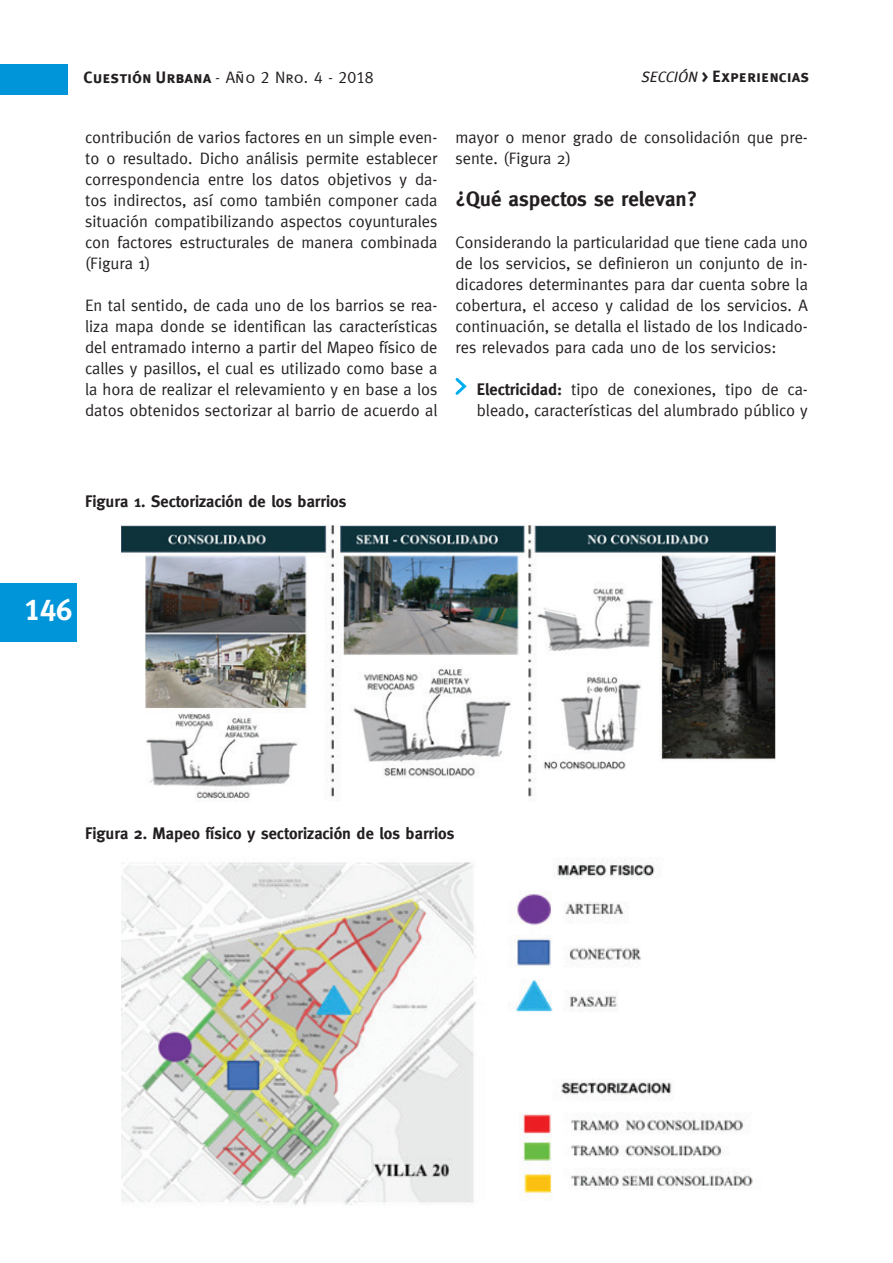
<style>
.page{position:relative;width:893px;height:1263px;background:#fff}
.page>*{position:absolute;margin:0;border:0;box-sizing:border-box;transform-origin:0 0}
.t1{font:30px "Meta Plus Bold Caps";color:#fff}
.t2{font:700 21px "Meta";color:#231f20}
.t3{font:16.5px/21px "Meta";color:#231f20;text-align:justify}
.t4{font:700 16.5px "Meta";color:#231f20}
.t5{font:16.5px "Meta Caps";color:#231f20}
.t6{font:16.5px "Meta Plus Bold Caps";color:#231f20}
.s1{font-family:"Meta Plus Bold Caps"}
.s2{font-family:"Meta Plus";font-style:italic;font-size:15px}
.s3{font-weight:700}
</style>
<div class="page">
<div style="left:0;top:583px;width:77px;height:58px;background:#0095d9"></div>
<div style="left:0;top:65px;width:67px;height:30px;background:#0095d9"></div>
<svg style="left:455px;top:378px;width:12px;height:17px"></svg>
<img style="left:122px;top:526px;width:654px;height:275px">
<img style="left:122px;top:860px;width:631px;height:345px">
<p class="t5" style="left:84px;top:67px;width:292px"><span class="s1">Cuestión Urbana</span> - Año 2 Nro. 4 - 2018</p>
<p class="t6" style="left:641px;top:66px;width:169px"><span class="s2">SECCIÓN</span> &gt; Experiencias</p>
<p class="t3" style="left:85px;top:126px;width:354px">contribución de varios factores en un simple even&shy;to o resultado. Dicho análisis permite establecer correspondencia entre los datos objetivos y da&shy;tos indirectos, así como también componer cada situación compatibilizando aspectos coyunturales con factores estructurales de manera combinada (Figura 1)</p>
<p class="t3" style="left:85px;top:294px;width:354px">En tal sentido, de cada uno de los barrios se rea&shy;liza mapa donde se identifican las características del entramado interno a partir del Mapeo físico de calles y pasillos, el cual es utilizado como base a la hora de realizar el relevamiento y en base a los datos obtenidos sectorizar al barrio de acuerdo al</p>
<p class="t3" style="left:455px;top:126px;width:354px">mayor o menor grado de consolidación que pre&shy;sente. (Figura 2)</p>
<p class="t2" style="left:455px;top:186px;width:243px">¿Qué aspectos se relevan?</p>
<p class="t3" style="left:455px;top:231px;width:354px">Considerando la particularidad que tiene cada uno de los servicios, se definieron un conjunto de in&shy;dicadores determinantes para dar cuenta sobre la cobertura, el acceso y calidad de los servicios. A continuación, se detalla el listado de los Indicado&shy;res relevados para cada uno de los servicios:</p>
<p class="t3" style="left:477px;top:378px;width:333px"><span class="s3">Electricidad:</span> tipo de conexiones, tipo de ca&shy;bleado, características del alumbrado público y</p>
<p class="t4" style="left:85px;top:492px;width:263px">Figura 1. Sectorización de los barrios</p>
<h1 class="t1" style="left:24px;top:591px;width:50px">146</h1>
<p class="t4" style="left:85px;top:824px;width:371px">Figura 2. Mapeo físico y sectorización de los barrios</p>
</div>
